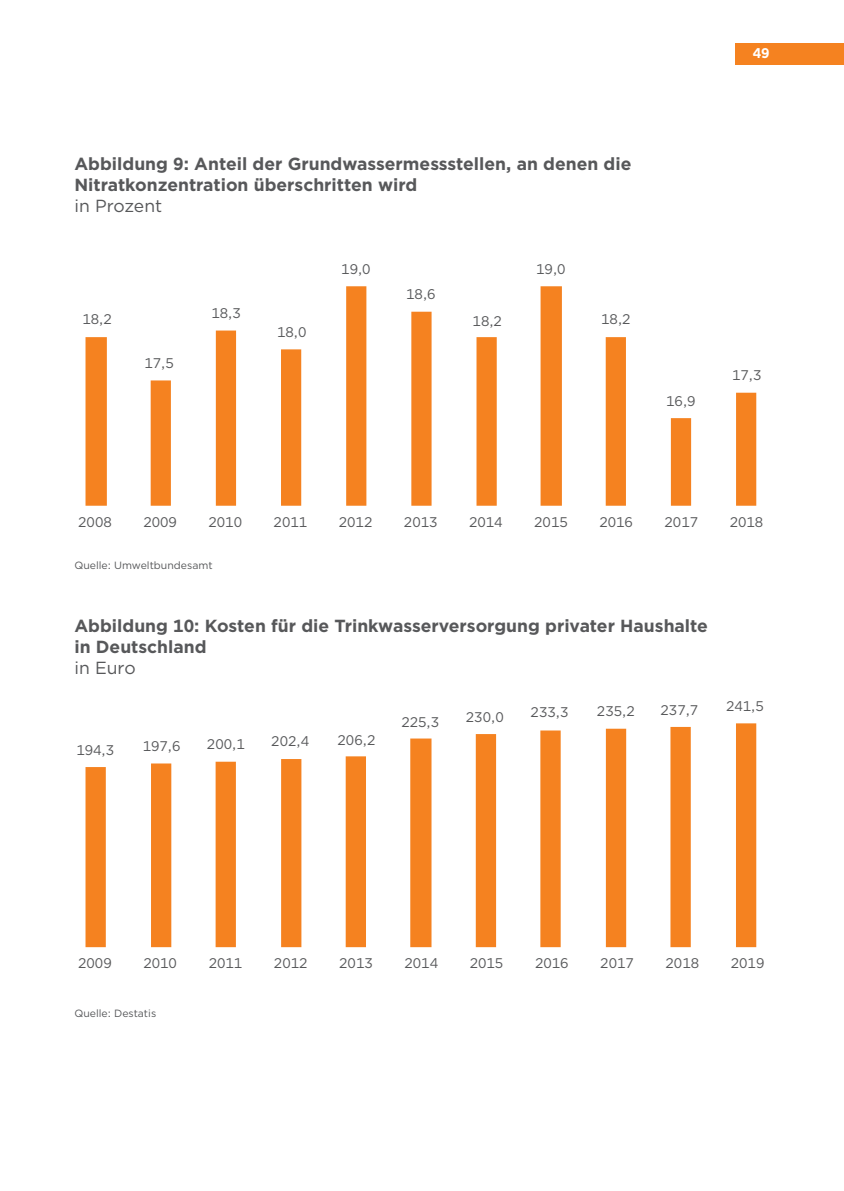
<style>
.page{position:relative;width:844px;height:1191px;background:#fff}
.page>*{position:absolute;margin:0;border:0;box-sizing:border-box;transform-origin:0 0}
.t1{font:700 17.5px/21px "Gotham";color:#57585a}
.t2{font:17.5px "Gotham";color:#57585a}
.t3{font:14px "Gotham";color:#57585a}
.t4{font:700 14px "Gotham";color:#fff}
.t5{font:10.5px "Gotham";color:#57585a}
</style>
<div class="page">
<div style="left:735px;top:43px;width:108px;height:21px;background:#f58220"></div>
<svg style="left:85px;top:286px;width:671px;height:220px"></svg>
<svg style="left:85px;top:723px;width:671px;height:224px"></svg>
<p class="t4" style="left:752px;top:44px;width:18px">49</p>
<p class="t1" style="left:74px;top:153px;width:558px">Abbildung 9: Anteil der Grundwassermessstellen, an denen die<br>Nitratkonzentration überschritten wird</p>
<p class="t2" style="left:74px;top:194px;width:89px">in Prozent</p>
<p class="t3" style="left:82px;top:310px;width:31px">18,2</p>
<p class="t3" style="left:144px;top:354px;width:31px">17,5</p>
<p class="t3" style="left:211px;top:304px;width:31px">18,3</p>
<p class="t3" style="left:277px;top:323px;width:31px">18,0</p>
<p class="t3" style="left:341px;top:260px;width:31px">19,0</p>
<p class="t3" style="left:406px;top:285px;width:31px">18,6</p>
<p class="t3" style="left:472px;top:312px;width:31px">18,2</p>
<p class="t3" style="left:536px;top:260px;width:31px">19,0</p>
<p class="t3" style="left:601px;top:310px;width:31px">18,2</p>
<p class="t3" style="left:666px;top:392px;width:31px">16,9</p>
<p class="t3" style="left:731px;top:366px;width:31px">17,3</p>
<p class="t3" style="left:78px;top:513px;width:35px">2008</p>
<p class="t3" style="left:143px;top:513px;width:35px">2009</p>
<p class="t3" style="left:208px;top:513px;width:35px">2010</p>
<p class="t3" style="left:273px;top:513px;width:35px">2011</p>
<p class="t3" style="left:339px;top:513px;width:35px">2012</p>
<p class="t3" style="left:404px;top:513px;width:35px">2013</p>
<p class="t3" style="left:469px;top:513px;width:35px">2014</p>
<p class="t3" style="left:534px;top:513px;width:35px">2015</p>
<p class="t3" style="left:599px;top:513px;width:35px">2016</p>
<p class="t3" style="left:664px;top:513px;width:35px">2017</p>
<p class="t3" style="left:729px;top:513px;width:35px">2018</p>
<p class="t5" style="left:74px;top:558px;width:140px">Quelle: Umweltbundesamt</p>
<p class="t1" style="left:74px;top:615px;width:635px">Abbildung 10: Kosten für die Trinkwasserversorgung privater Haushalte in Deutschland</p>
<p class="t2" style="left:74px;top:656px;width:63px">in Euro</p>
<p class="t3" style="left:76px;top:741px;width:39px">194,3</p>
<p class="t3" style="left:143px;top:737px;width:39px">197,6</p>
<p class="t3" style="left:207px;top:735px;width:39px">200,1</p>
<p class="t3" style="left:271px;top:731px;width:39px">202,4</p>
<p class="t3" style="left:337px;top:730px;width:39px">206,2</p>
<p class="t3" style="left:401px;top:712px;width:39px">225,3</p>
<p class="t3" style="left:466px;top:708px;width:39px">230,0</p>
<p class="t3" style="left:530px;top:703px;width:39px">233,3</p>
<p class="t3" style="left:596px;top:702px;width:39px">235,2</p>
<p class="t3" style="left:660px;top:701px;width:39px">237,7</p>
<p class="t3" style="left:725px;top:697px;width:39px">241,5</p>
<p class="t3" style="left:78px;top:954px;width:35px">2009</p>
<p class="t3" style="left:143px;top:954px;width:35px">2010</p>
<p class="t3" style="left:209px;top:954px;width:35px">2011</p>
<p class="t3" style="left:274px;top:954px;width:35px">2012</p>
<p class="t3" style="left:339px;top:954px;width:35px">2013</p>
<p class="t3" style="left:404px;top:954px;width:35px">2014</p>
<p class="t3" style="left:469px;top:954px;width:35px">2015</p>
<p class="t3" style="left:535px;top:954px;width:35px">2016</p>
<p class="t3" style="left:600px;top:954px;width:35px">2017</p>
<p class="t3" style="left:665px;top:954px;width:35px">2018</p>
<p class="t3" style="left:730px;top:954px;width:35px">2019</p>
<p class="t5" style="left:74px;top:1006px;width:83px">Quelle: Destatis</p>
</div>
